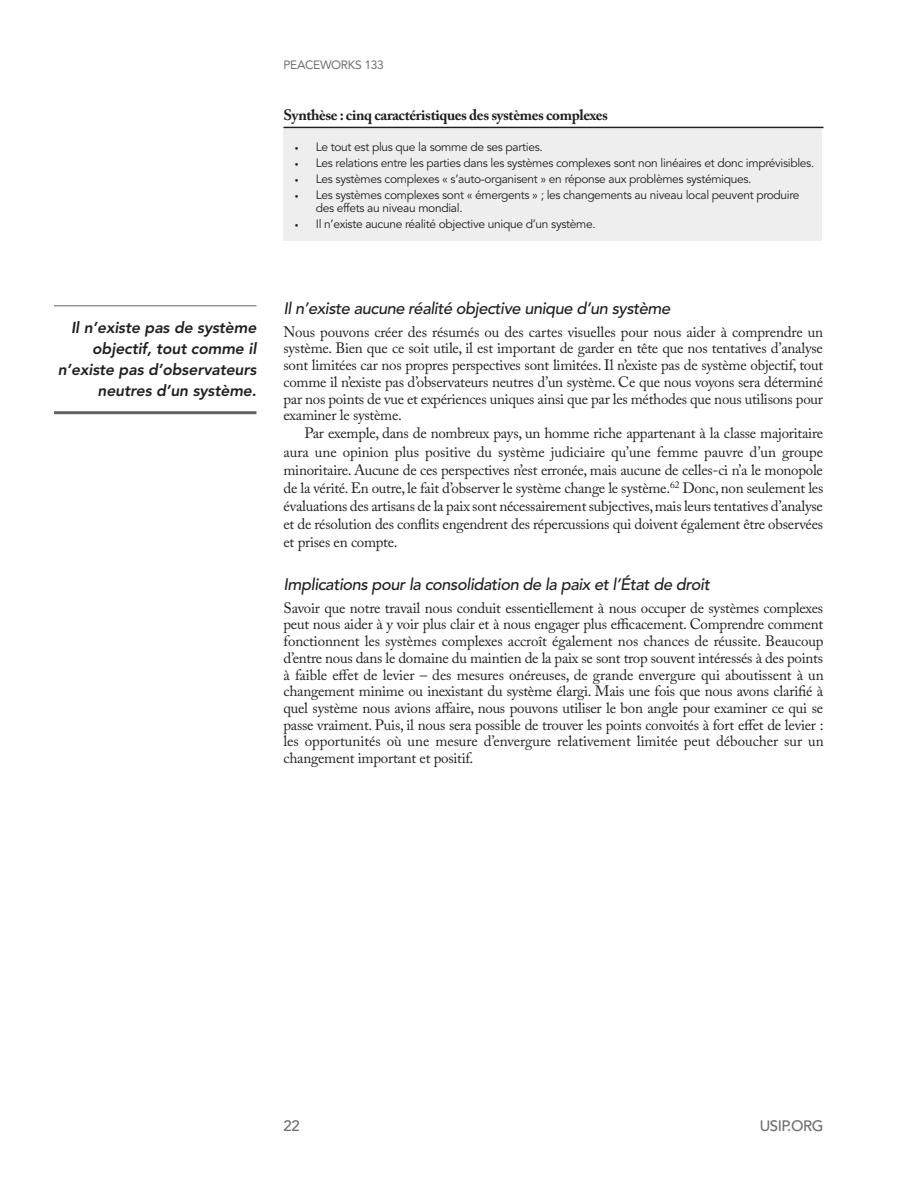
<style>
.page{position:relative;width:918px;height:1188px;background:#fff}
.page>*{position:absolute;margin:0;border:0;box-sizing:border-box;transform-origin:0 0}
.B_Head{font:italic 500 16.5px "Avenir LT Std";letter-spacing:-.03em;color:#231f20}
.PQ_Left{font:italic 800 15.75px/21px "Avenir LT Std";letter-spacing:-.01em;color:#231f20;text-align:right}
.Bodytext_-_no_indent{font:15px/16.6px "Adobe Caslon Pro";letter-spacing:-.02em;color:#231f20;text-align:justify}
.Bodytext_-_indent{font:15px/18.1px "Adobe Caslon Pro";letter-spacing:-.02em;color:#231f20;text-align:justify}
.Box_Head{font:700 15px "Adobe Caslon Pro";letter-spacing:-.025em;color:#231f20}
.t1{font:500 15px "Avenir LT Std";letter-spacing:-.03em;color:#6c6d70}
.t2{font:12px/13px "Avenir LT Std";letter-spacing:-.03em;color:#231f20}
.t3{font:12px "Avenir LT Std";letter-spacing:-.03em;color:#6c6d70}
.s1{font-size:7.5px}
</style>
<div class="page">
<hr style="left:284px;top:127px;width:540px;height:1px;background:#231f20">
<div style="left:284px;top:130px;width:538px;height:111px;background:#eeeeef"></div>
<hr style="left:54px;top:305px;width:202px;height:1px;background:#636366">
<hr style="left:54px;top:411px;width:202px;height:3px;background:#636366">
<p class="t3" style="left:284px;top:58px;width:102px">PEACEWORKS 133</p>
<p class="Box_Head" style="left:284px;top:106px;width:326px">Synthèse : cinq caractéristiques des systèmes complexes</p>
<p class="t2" style="left:295px;top:141px;width:249px"><span class="s1">•</span> Le tout est plus que la somme de ses parties.</p>
<p class="t2" style="left:295px;top:157px;width:521px"><span class="s1">•</span> Les relations entre les parties dans les systèmes complexes sont non linéaires et donc imprévisibles.</p>
<p class="t2" style="left:295px;top:173px;width:458px"><span class="s1">•</span> Les systèmes complexes « s’auto-organisent » en réponse aux problèmes systémiques.</p>
<p class="t2" style="left:316px;top:189px;width:485px;text-indent:-21px"><span class="s1">•</span> Les systèmes complexes sont « émergents » ; les changements au niveau local peuvent produire des effets au niveau mondial.</p>
<p class="t2" style="left:295px;top:218px;width:302px"><span class="s1">•</span> Il n’existe aucune réalité objective unique d’un système.</p>
<p class="PQ_Left" style="left:58px;top:317px;width:200px">Il n’existe pas de système objectif, tout comme il n’existe pas d’observateurs neutres d’un système.</p>
<p class="B_Head" style="left:284px;top:299px;width:388px">Il n’existe aucune réalité objective unique d’un système</p>
<p class="Bodytext_-_no_indent" style="left:284px;top:323px;width:541px">Nous pouvons créer des résumés ou des cartes visuelles pour nous aider à comprendre un système. Bien que ce soit utile, il est important de garder en tête que nos tentatives d’analyse sont limitées car nos propres perspectives sont limitées. Il n’existe pas de système objectif, tout comme il n’existe pas d’observateurs neutres d’un système. Ce que nous voyons sera déterminé par nos points de vue et expériences uniques ainsi que par les méthodes que nous utilisons pour examiner le système.</p>
<p class="Bodytext_-_indent" style="left:284px;top:424px;width:541px;text-indent:21px">Par exemple, dans de nombreux pays, un homme riche appartenant à la classe majoritaire aura une opinion plus positive du système judiciaire qu’une femme pauvre d’un groupe minoritaire. Aucune de ces perspectives n’est erronée, mais aucune de celles-ci n’a le monopole de la vérité. En outre, le fait d’observer le système change le système.<sup>62</sup> Donc, non seulement les évaluations des artisans de la paix sont nécessairement subjectives, mais leurs tentatives d’analyse et de résolution des conflits engendrent des répercussions qui doivent également être observées et prises en compte.</p>
<p class="B_Head" style="left:284px;top:575px;width:428px">Implications pour la consolidation de la paix et l’État de droit</p>
<p class="Bodytext_-_no_indent" style="left:284px;top:599px;width:542px">Savoir que notre travail nous conduit essentiellement à nous occuper de systèmes complexes peut nous aider à y voir plus clair et à nous engager plus efficacement. Comprendre comment fonctionnent les systèmes complexes accroît également nos chances de réussite. Beaucoup d’entre nous dans le domaine du maintien de la paix se sont trop souvent intéressés à des points à faible effet de levier – des mesures onéreuses, de grande envergure qui aboutissent à un changement minime ou inexistant du système élargi. Mais une fois que nous avons clarifié à quel système nous avions affaire, nous pouvons utiliser le bon angle pour examiner ce qui se passe vraiment. Puis, il nous sera possible de trouver les points convoités à fort effet de levier : les opportunités où une mesure d’envergure relativement limitée peut déboucher sur un changement important et positif.</p>
<p class="t1" style="left:284px;top:1117px;width:18px">22</p>
<p class="t1" style="left:760px;top:1117px;width:65px">USIP.ORG</p>
</div>
